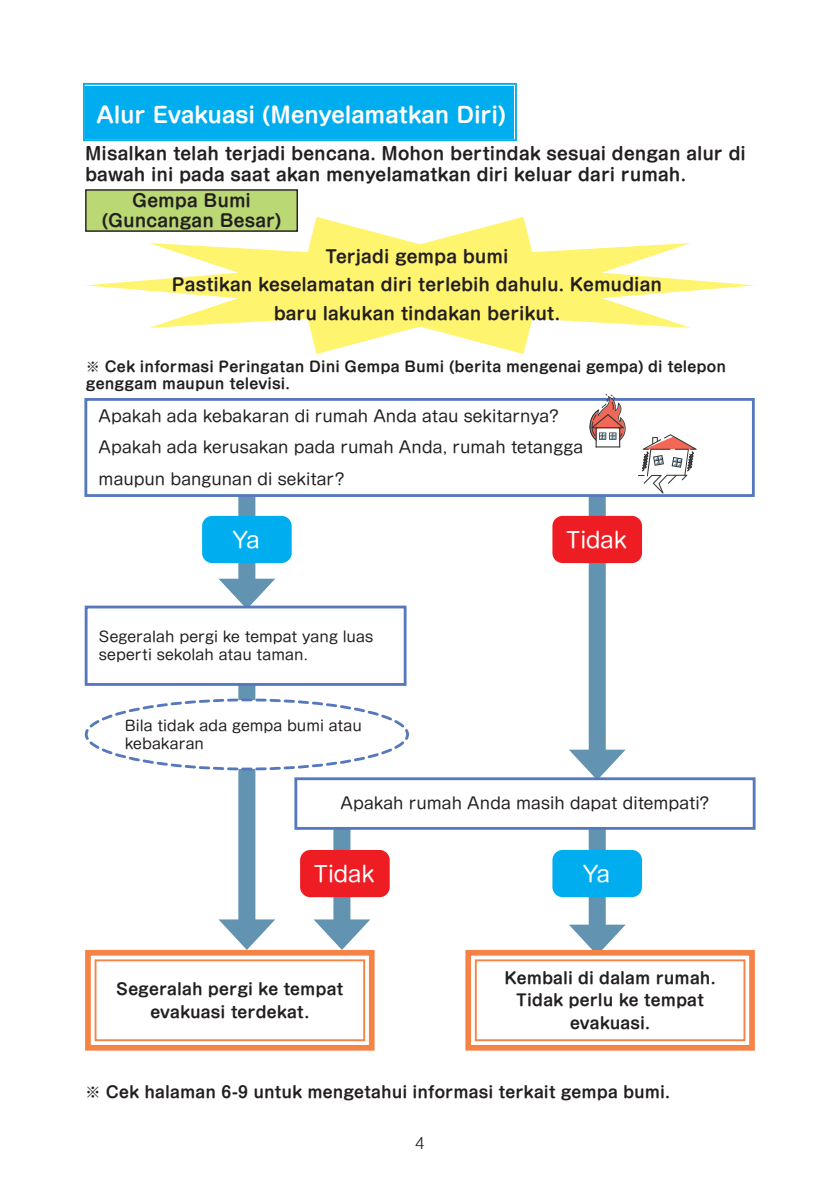
<style>
.page{position:relative;width:840px;height:1191px;background:#fff}
.page>*{position:absolute;margin:0;border:0;box-sizing:border-box;transform-origin:0 0}
.t1{font:700 21.2px "Shin M Go Pro De";letter-spacing:-.01em;color:#fff}
.t2{font:21.2px "Shin M Go Pro";letter-spacing:-.01em;color:#fff}
.t3{font:700 17px/28.4px "Shin M Go Pro De";color:#231f20;text-align:center}
.t4{font:300 17px "Helvetica";color:#231f20}
.t5{font:15.6px/31.2px "Shin M Go Pro";color:#231f20}
.t6{font:700 15.6px/22.6px "Shin M Go Pro De";letter-spacing:.005em;color:#231f20;text-align:center}
.t7{font:14.2px/18.4px "Shin M Go Pro";letter-spacing:.005em;color:#231f20}
.t8{font:700 14.2px/17px "Shin M Go Pro De";letter-spacing:.01em;color:#231f20}
</style>
<div class="page">
<svg style="left:83px;top:82px;width:434px;height:60px;background:#0fb3ef"></svg>
<div style="left:87px;top:87px;width:426px;height:50px;border:2px solid #00aeef"></div>
<div style="left:588px;top:495px;width:17px;height:266px;background:#6293b1"></div>
<svg style="left:569px;top:749px;width:56px;height:28px"></svg>
<div style="left:588px;top:806px;width:17px;height:130px;background:#6293b1"></div>
<div style="left:333px;top:821px;width:17px;height:110px;background:#6293b1"></div>
<div style="left:238px;top:488px;width:17px;height:103px;background:#6293b1"></div>
<svg style="left:218px;top:578px;width:57px;height:27px"></svg>
<div style="left:238px;top:662px;width:17px;height:269px;background:#6293b1"></div>
<svg style="left:85px;top:919px;width:290px;height:132px"></svg>
<div style="left:94px;top:959px;width:271px;height:82px;border:2px solid #f58345"></div>
<svg style="left:465px;top:924px;width:290px;height:127px"></svg>
<div style="left:474px;top:959px;width:271px;height:82px;border:2px solid #f58345"></div>
<svg style="left:86px;top:217px;width:668px;height:137px"></svg>
<div style="left:86px;top:399px;width:667px;height:96px;background:#fff"></div>
<div style="left:84px;top:398px;width:670px;height:99px;border:3px solid #5679bd"></div>
<div style="left:296px;top:778px;width:457px;height:50px;background:#fff"></div>
<div style="left:294px;top:777px;width:461px;height:52px;border:3px solid #5679bd"></div>
<div style="left:86px;top:607px;width:319px;height:77px;background:#fff"></div>
<div style="left:85px;top:605px;width:321px;height:81px;border:3px solid #5679bd"></div>
<svg style="left:84px;top:697px;width:325px;height:75px"></svg>
<div style="left:86px;top:190px;width:211px;height:41px;background:#bad874"></div>
<div style="left:85px;top:189px;width:213px;height:43px;border:1px solid #231f20"></div>
<div style="left:202px;top:516px;width:89px;height:47px;background:#00aeef;border-radius:10px"></div>
<div style="left:552px;top:850px;width:89px;height:47px;background:#00aeef;border-radius:10px"></div>
<div style="left:552px;top:516px;width:89px;height:47px;background:#ee1d23;border-radius:10px"></div>
<div style="left:300px;top:850px;width:89px;height:47px;background:#ee1d23;border-radius:10px"></div>
<svg style="left:638px;top:434px;width:58px;height:59px"></svg>
<svg style="left:588px;top:394px;width:37px;height:53px"></svg>
<p class="t1" style="left:96px;top:97px;width:411px">Alur Evakuasi (Menyelamatkan Diri)</p>
<p class="t3" style="left:85px;top:141px;width:662px;line-height:21.2px;text-align:left">Misalkan telah terjadi bencana. Mohon bertindak sesuai dengan alur di bawah ini pada saat akan menyelamatkan diri keluar dari rumah.</p>
<p class="t3" style="left:102px;top:189px;width:181px;line-height:19.8px">Gempa Bumi (Guncangan Besar)</p>
<p class="t3" style="left:172px;top:240px;width:491px">Terjadi gempa bumi<br>Pastikan keselamatan diri terlebih dahulu. Kemudian baru lakukan tindakan berikut.</p>
<p class="t8" style="left:86px;top:356px;width:641px">※ Cek informasi Peringatan Dini Gempa Bumi (berita mengenai gempa) di telepon genggam maupun televisi.</p>
<p class="t5" style="left:99px;top:399px;width:486px">Apakah ada kebakaran di rumah Anda atau sekitarnya?<br>Apakah ada kerusakan pada rumah Anda, rumah tetangga maupun bangunan di sekitar?</p>
<p class="t2" style="left:232px;top:522px;width:29px">Ya</p>
<p class="t7" style="left:99px;top:625px;width:276px">Segeralah pergi ke tempat yang luas seperti sekolah atau taman.</p>
<p class="t7" style="left:125px;top:714px;width:238px">Bila tidak ada gempa bumi atau kebakaran</p>
<p class="t2" style="left:566px;top:522px;width:62px">Tidak</p>
<p class="t5" style="left:340px;top:786px;width:370px">Apakah rumah Anda masih dapat ditempati?</p>
<p class="t2" style="left:314px;top:856px;width:62px">Tidak</p>
<p class="t2" style="left:582px;top:856px;width:29px">Ya</p>
<p class="t6" style="left:116px;top:975px;width:229px">Segeralah pergi ke tempat evakuasi terdekat.</p>
<p class="t6" style="left:504px;top:964px;width:212px">Kembali di dalam rumah.<br>Tidak perlu ke tempat evakuasi.</p>
<p class="t6" style="left:85px;top:1078px;width:586px">※ Cek halaman 6-9 untuk mengetahui informasi terkait gempa bumi.</p>
<p class="t4" style="left:415px;top:1128px;width:11px">4</p>
</div>
